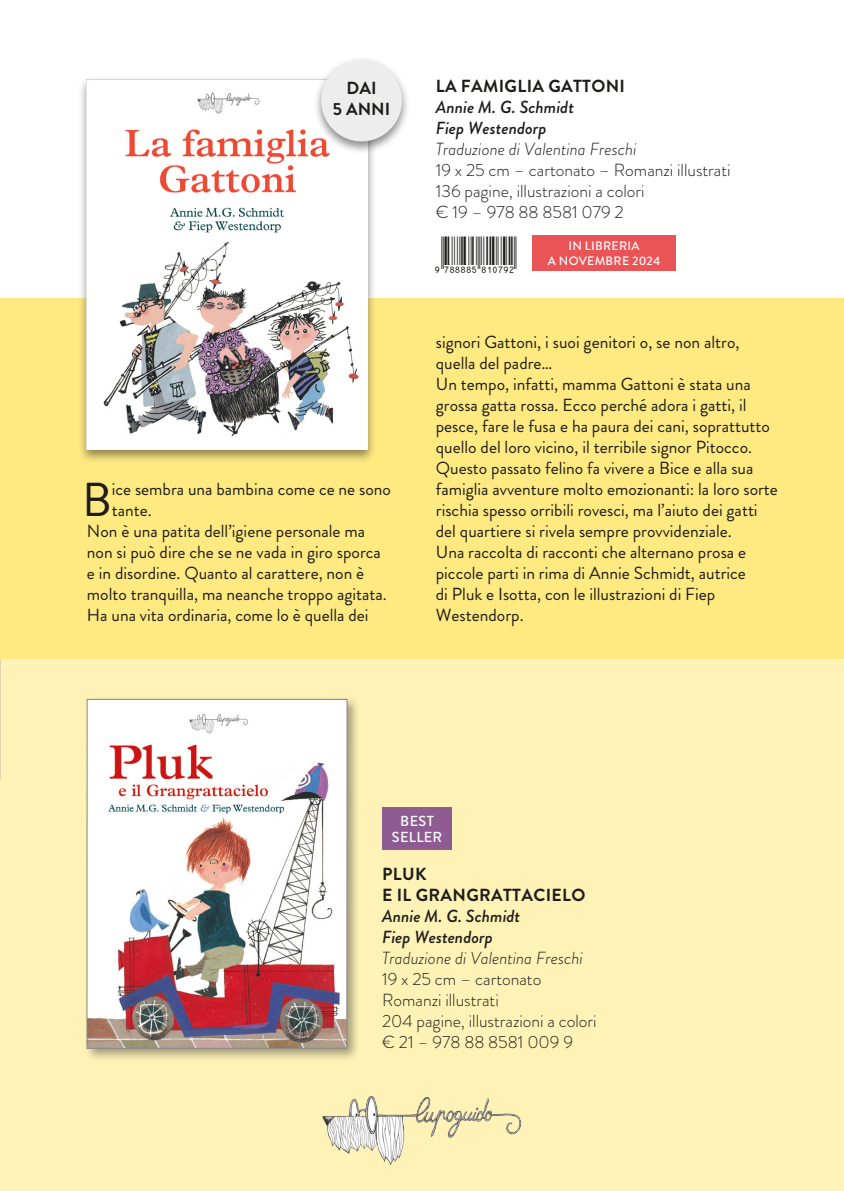
<style>
.page{position:relative;width:844px;height:1191px;background:#fff}
.page>*{position:absolute;margin:0;border:0;box-sizing:border-box;transform-origin:0 0}
.TESTO_SCHEDA{font:47.43px "Brandon Grotesque";color:#1d1d1b}
.TESTO_SCHEDA-2{font:17.5px/21px "Brandon Grotesque";color:#1d1d1b}
.TESTO_SCHEDA-3{font:300 17.5px/21px "Brandon Grotesque";color:#1d1d1b}
.TESTO_SCHEDA-4{font:700 17.5px "Brandon Grotesque";letter-spacing:.02em;color:#1d1d1b}
.TESTO_SCHEDA-5{font:italic 300 17.5px/21px "Brandon Grotesque";color:#1d1d1b}
.TESTO_SCHEDA-6{font:italic 500 17.5px "Brandon Grotesque";color:#1d1d1b}
.t1{font:500 14.53px/16.1px "Brandon Grotesque";letter-spacing:.02em;color:#fff;text-align:center}
.t2{font:500 12.25px "Brandon Grotesque";letter-spacing:.025em;color:#fff}
.s1{font-weight:500;font-style:italic}
.s2{font-style:italic}
.s3{font-weight:500}
</style>
<div class="page">
<div style="left:0;top:626px;width:843px;height:565px;background:#fff2b6"></div>
<div style="left:0;top:298px;width:843px;height:360px;background:#ffe981"></div>
<div style="left:78px;top:76px;width:298px;height:387px;background:#1d1d1b;opacity:.5"></div>
<img style="left:87px;top:79px;width:280px;height:370px">
<img style="left:322px;top:1096px;width:200px;height:69px">
<div style="left:532px;top:235px;width:143px;height:36px;background:#ea5456"></div>
<div style="left:313px;top:57px;width:97px;height:98px;background:#1d1d1b;opacity:.5"></div>
<div style="left:321px;top:60px;width:81px;height:81px;background:#ededed;border-radius:50%"></div>
<div style="left:382px;top:807px;width:70px;height:43px;background:#8e5c93"></div>
<div style="left:84px;top:696px;width:277px;height:366px;background:#1d1d1b;opacity:.4"></div>
<img style="left:89px;top:701px;width:256px;height:345px">
<div style="left:87px;top:699px;width:260px;height:349px;border:1px solid #878787"></div>
<p class="TESTO_SCHEDA-4" style="left:346px;top:76px;width:31px">DAI</p>
<p class="TESTO_SCHEDA-4" style="left:333px;top:97px;width:59px">5 ANNI</p>
<p class="TESTO_SCHEDA" style="left:82px;top:467px;width:31px">B</p>
<p class="TESTO_SCHEDA-2" style="left:112px;top:478px;width:280px">ice sembra una bambina come ce ne sono tante.</p>
<p class="TESTO_SCHEDA-2" style="left:87px;top:520px;width:301px">Non è una patita dell’igiene personale ma non si può dire che se ne vada in giro sporca e in disordine. Quanto al carattere, non è molto tranquilla, ma neanche troppo agitata.<br>Ha una vita ordinaria, come lo è quella dei</p>
<p class="TESTO_SCHEDA-4" style="left:436px;top:73px;width:190px">LA FAMIGLIA GATTONI</p>
<p class="TESTO_SCHEDA-6" style="left:435px;top:94px;width:140px">Annie M. G. Schmidt</p>
<p class="TESTO_SCHEDA-3" style="left:435px;top:117px;width:296px"><span class="s1">Fiep Westendorp<br></span><span class="s2">Traduzione di Valentina Freschi<br></span>19 x 25 cm – cartonato – Romanzi illustrati<br>136 pagine, illustrazioni a colori<br>€ 19 – 978 88 8581 079 2</p>
<p class="t2" style="left:568px;top:237px;width:73px">IN LIBRERIA</p>
<p class="t2" style="left:547px;top:252px;width:114px">A NOVEMBRE 2024</p>
<p class="TESTO_SCHEDA-2" style="left:435px;top:331px;width:305px">signori Gattoni, i suoi genitori o, se non altro, quella del padre…</p>
<p class="TESTO_SCHEDA-2" style="left:435px;top:373px;width:335px">Un tempo, infatti, mamma Gattoni è stata una grossa gatta rossa. Ecco perché adora i gatti, il pesce, fare le fusa e ha paura dei cani, soprattutto quello del loro vicino, il terribile signor Pitocco.</p>
<p class="TESTO_SCHEDA-2" style="left:435px;top:457px;width:343px">Questo passato felino fa vivere a Bice e alla sua famiglia avventure molto emozionanti: la loro sorte rischia spesso orribili rovesci, ma l’aiuto dei gatti del quartiere si rivela sempre provvidenziale.</p>
<p class="TESTO_SCHEDA-2" style="left:435px;top:541px;width:312px">Una raccolta di racconti che alternano prosa e piccole parti in rima di Annie Schmidt, autrice di Pluk e Isotta, con le illustrazioni di Fiep Westendorp.</p>
<p class="t1" style="left:392px;top:813px;width:52px">BEST<br>SELLER</p>
<p class="TESTO_SCHEDA-4" style="left:382px;top:862px;width:46px">PLUK</p>
<p class="TESTO_SCHEDA-4" style="left:382px;top:883px;width:204px">E IL GRANGRATTACIELO</p>
<p class="TESTO_SCHEDA-6" style="left:382px;top:904px;width:140px">Annie M. G. Schmidt</p>
<p class="TESTO_SCHEDA-5" style="left:382px;top:927px;width:202px"><span class="s3">Fiep Westendorp<br></span>Traduzione di Valentina Freschi</p>
<p class="TESTO_SCHEDA-3" style="left:382px;top:969px;width:216px">19 x 25 cm – cartonato<br>Romanzi illustrati<br>204 pagine, illustrazioni a colori € 21 – 978 88 8581 009 9</p>
</div>
